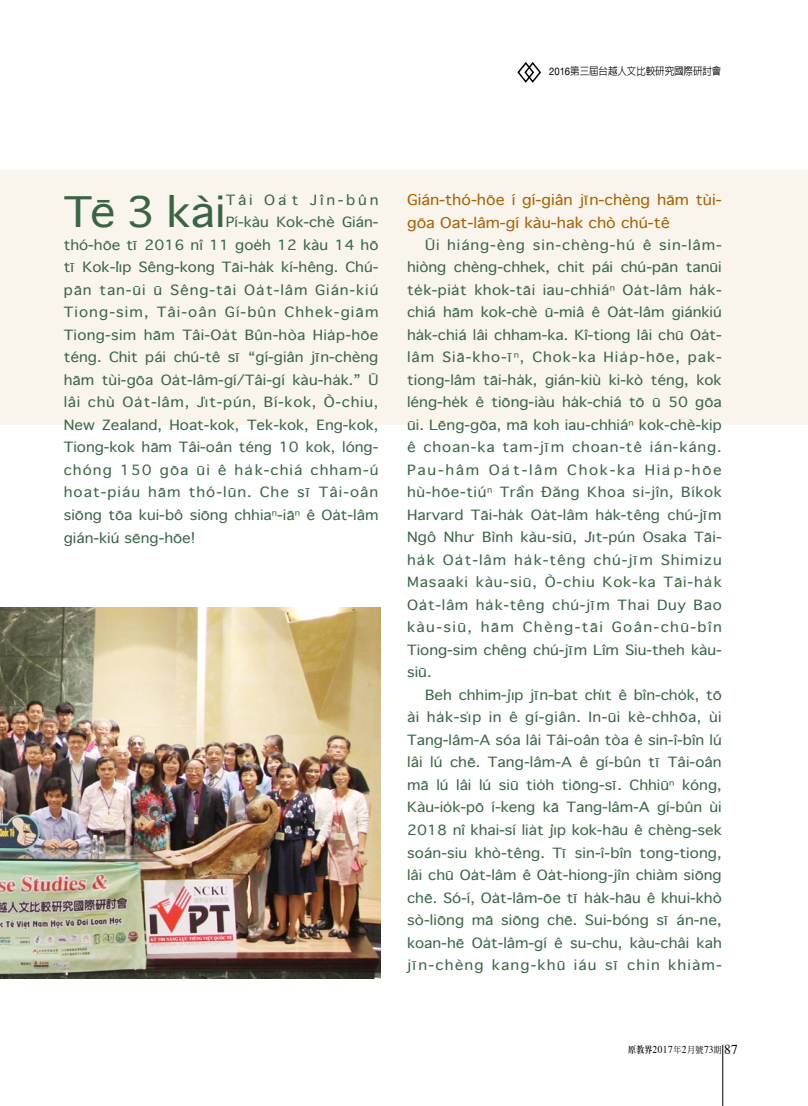
<style>
.page{position:relative;width:808px;height:1106px;background:#fff}
.page>*{position:absolute;margin:0;border:0;box-sizing:border-box;transform-origin:0 0}
.t1{font:40.2px "Geneva";color:#396545;scale:1.11 1}
.t2{font:14.1px/22.5px "Geneva";color:#a76000;scale:1.11 1}
.t3{font:13.5px/22.5px "Geneva";color:#396545;text-align:justify;scale:1.11 1}
.t4{font:13.5px "Geneva";letter-spacing:.07em;color:#396545;scale:1.11 1}
.t5{font:13.5px "Geneva";letter-spacing:.045em;color:#396545;scale:1.11 1}
.t6{font:13.5px "Geneva";letter-spacing:.02em;color:#396545;scale:1.11 1}
.t7{font:13.5px "Geneva";letter-spacing:.06em;color:#396545;scale:1.11 1}
.t8{font:13.5px "Geneva";letter-spacing:.075em;color:#396545;scale:1.11 1}
.t9{font:13.5px "Geneva";letter-spacing:.185em;color:#396545;scale:1.11 1}
.t10{font:500 10.5px "AR Hei B5";color:#000;scale:.9 1}
.t11{font:10.5px "Times";letter-spacing:.05em;color:#000;scale:.9 1}
.s1{font-family:"Helvetica Neue";font-weight:400}
.s2{font-family:"AR Ming B5";font-weight:800;font-size:9px}
.s3{font-family:"DF Ming Std W5";font-size:9px}
.s4{font-size:13.5px}
</style>
<div class="page">
<hr style="left:722px;top:1044px;width:1px;height:62px;background:#000">
<div style="left:0;top:170px;width:808px;height:255px;background:#f9f5ec"></div>
<svg style="left:517px;top:62px;width:24px;height:21px"></svg>
<img style="left:0;top:607px;width:381px;height:371px">
<p class="t10" style="left:549px;top:66px;width:193px"><span class="s1">2016</span>第三屆台越人文比較研究國際研討會</p>
<h1 class="t1" style="left:64px;top:190px;width:147px">Tē 3 kài</h1>
<p class="t9" style="left:226px;top:192px;width:139px">Tâi Oa̍t Jîn-bûn</p>
<p class="t3" style="left:226px;top:211px;width:139px">Pí-kàu Kok-chè Gián-</p>
<p class="t3" style="left:64px;top:234px;width:285px">thó-hōe tī 2016 nî 11 goe̍h 12 kàu 14 hō</p>
<p class="t3" style="left:64px;top:256px;width:285px">tī Kok-lı̍p Sêng-kong Tāi-ha̍k kí-hêng. Chú-</p>
<p class="t7" style="left:64px;top:282px;width:285px">pān tan-ūi ū Sêng-tāi Oa̍t-lâm Gián-kiú</p>
<p class="t8" style="left:64px;top:304px;width:285px">Tiong-sim, Tâi-oân Gí-bûn Chhek-giām</p>
<p class="t6" style="left:64px;top:327px;width:285px">Tiong-sim hām Tâi-Oa̍t Bûn-hòa Hia̍p-hōe</p>
<p class="t3" style="left:64px;top:346px;width:285px">téng. Chit pái chú-tê sī “gí-giân jīn-chèng</p>
<p class="t3" style="left:64px;top:369px;width:285px">hām tùi-gōa Oa̍t-lâm-gí/Tâi-gí kàu-ha̍k.” Ū</p>
<p class="t5" style="left:64px;top:395px;width:285px">lâi chù Oa̍t-lâm, Jı̍t-pún, Bí-kok, Ò-chiu,</p>
<p class="t3" style="left:64px;top:414px;width:285px">New Zealand, Hoat-kok, Tek-kok, Eng-kok,</p>
<p class="t3" style="left:64px;top:436px;width:285px">Tiong-kok hām Tâi-oân téng 10 kok, lóng-</p>
<p class="t4" style="left:64px;top:462px;width:285px">chóng 150 gōa ūi ê ha̍k-chiá chham-ú</p>
<p class="t4" style="left:64px;top:485px;width:285px">hoat-piáu hām thó-lūn. Che sī Tâi-oân</p>
<p class="t3" style="left:64px;top:504px;width:285px">siōng tōa kui-bô siōng chhiaⁿ-iāⁿ ê Oa̍t-lâm</p>
<p class="t3" style="left:64px;top:527px;width:120px">gián-kiú sēng-hōe!</p>
<p class="t2" style="left:407px;top:189px;width:285px">Gián-thó-hōe í gí-giân jīn-chèng hām tùi&shy;gōa Oat-lâm-gí kàu-hak chò chú-tê</p>
<p class="t3" style="left:407px;top:234px;width:285px;text-indent:18px">Ūi hiáng-èng sin-chèng-hú ê sin-lâm&shy;hiòng chèng-chhek, chit pái chú-pān tanūi te̍k-pia̍t khok-tāi iau-chhiáⁿ Oa̍t-lâm ha̍k&shy;chiá hām kok-chè ū-miâ ê Oa̍t-lâm giánkiú ha̍k-chiá lâi chham-ka. Kî-tiong lâi chū Oa̍t&shy;lâm Siā-kho-īⁿ, Chok-ka Hia̍p-hōe, pak&shy;tiong-lâm tāi-ha̍k, gián-kiù ki-kò téng, kok léng-he̍k ê tiōng-iàu ha̍k-chiá tō ū 50 gōa ūi. Lēng-gōa, mā koh iau-chhiáⁿ kok-chè-kip ê choan-ka tam-jīm choan-tê ián-káng.<br>Pau-hâm Oa̍t-lâm Chok-ka Hia̍p-hōe hù-hōe-tiúⁿ Trần Đăng Khoa si-jîn, Bíkok Harvard Tāi-ha̍k Oa̍t-lâm ha̍k-têng chú-jīm Ngô Như Bình kàu-siū, Jı̍t-pún Osaka Tāi&shy;ha̍k Oa̍t-lâm ha̍k-têng chú-jīm Shimizu Masaaki kàu-siū, Ò-chiu Kok-ka Tāi-ha̍k Oa̍t-lâm ha̍k-têng chú-jīm Thai Duy Bao kàu-siū, hām Chèng-tāi Goân-chū-bîn Tiong-sim chêng chú-jīm Lîm Siu-theh kàu&shy;siū.</p>
<p class="t3" style="left:407px;top:684px;width:285px;text-indent:18px">Beh chhim-jı̍p jīn-bat chı̍t ê bîn-cho̍k, tō ài ha̍k-sı̍p in ê gí-giân. In-ūi kè-chhōa, ùi Tang-lâm-A sóa lâi Tâi-oân tòa ê sin-î-bîn lú lâi lú chē. Tang-lâm-A ê gí-bûn tī Tâi-oân mā lú lâi lú siū tio̍h tiōng-sī. Chhiūⁿ kóng, Kàu-io̍k-pō í-keng kā Tang-lâm-A gí-bûn ùi 2018 nî khai-sí lia̍t jı̍p kok-hāu ê chèng-sek soán-siu khò-têng. Tī sin-î-bîn tong-tiong, lâi chū Oa̍t-lâm ê Oa̍t-hiong-jîn chiàm siōng chē. Só-í, Oa̍t-lâm-ōe tī ha̍k-hāu ê khui-khò sò-liōng mā siōng chē. Sui-bóng sī án-ne, koan-hē Oa̍t-lâm-gí ê su-chu, kàu-châi kah jīn-chèng kang-khū iáu sī chin khiàm-</p>
<p class="t11" style="left:628px;top:1039px;width:123px"><span class="s2">原教界</span>2017<span class="s3">年</span>2<span class="s3">月號</span>73<span class="s3">期</span> <span class="s4">87</span></p>
</div>
